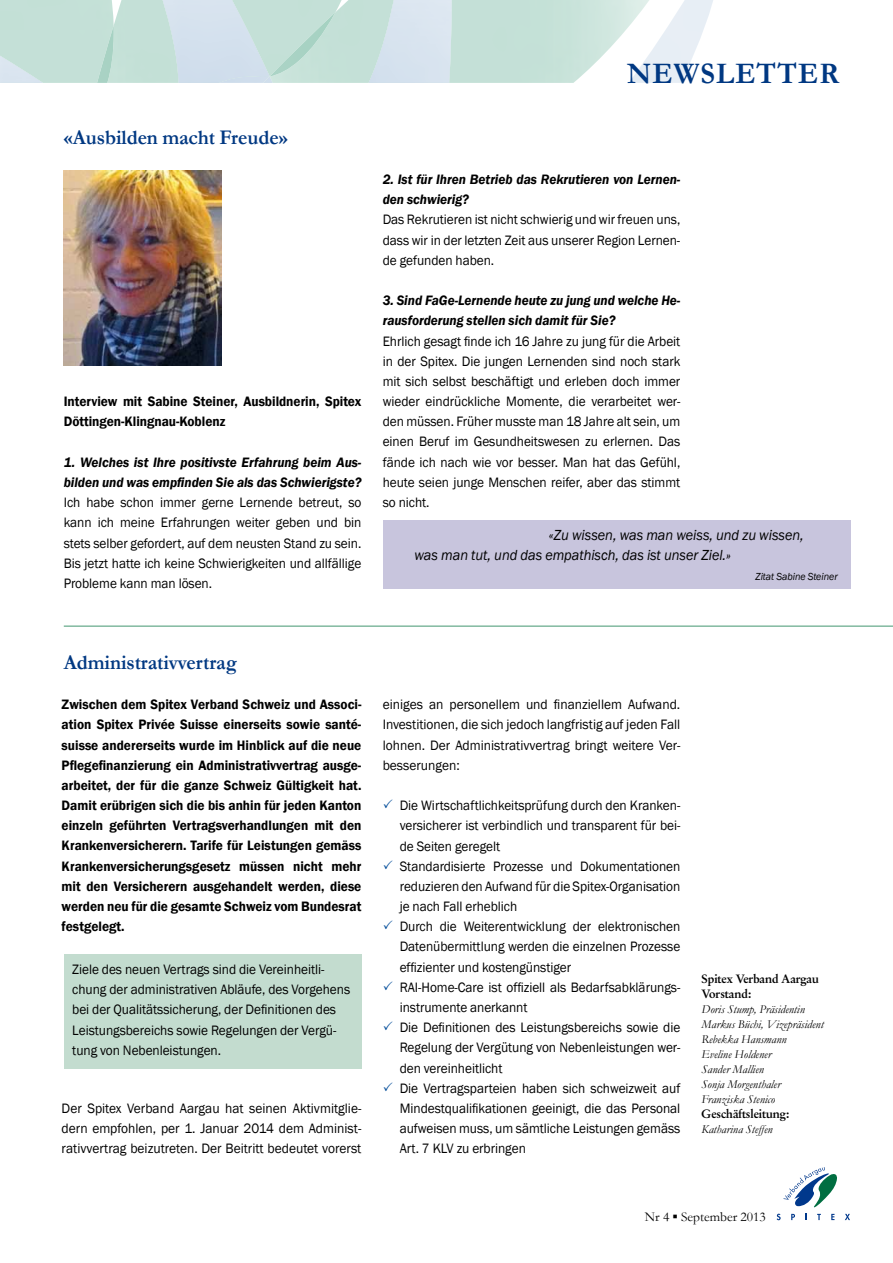
<style>
.page{position:relative;width:893px;height:1263px;background:#fff}
.page>*{position:absolute;margin:0;border:0;box-sizing:border-box;transform-origin:0 0}
.t1{font:700 30px "Garamond";letter-spacing:.04em;color:#003882;scale:.95 1}
.t2{font:700 21px "Garamond";letter-spacing:-.005em;color:#003882;scale:.95 1}
.t3{font:italic 15px/20.2px "Franklin Gothic";letter-spacing:-.005em;color:#000;scale:.95 1}
.t4{font:14.1px/20.2px "Franklin Gothic";letter-spacing:-.005em;color:#000;text-align:justify;scale:.95 1}
.t5{font:600 14.1px/20.2px "Franklin Gothic";letter-spacing:-.005em;color:#000;text-align:justify;scale:.95 1}
.t6{font:14.1px/20.2px "Franklin Gothic";letter-spacing:-.005em;color:#000;text-align:justify;scale:.96 1}
.t7{font:italic 600 14.1px/20.2px "Franklin Gothic";letter-spacing:-.005em;color:#000;scale:.95 1}
.t8{font:13.5px "Garamond";color:#000}
.t9{font:italic 12px/15px "Garamond";color:#000}
.t10{font:12px/15px "Garamond Stempel Expert BQ Bold Os F";color:#000}
.t11{font:italic 10.5px "Franklin Gothic";letter-spacing:-.005em;color:#000;scale:.95 1}
</style>
<div class="page">
<img style="left:270px;top:12px;width:32px;height:64px">
<img style="left:158px;top:0;width:112px;height:83px">
<svg style="left:263px;top:76px;width:10px;height:7px"></svg>
<div style="left:302px;top:0;width:67px;height:83px;background:#c4e0d7"></div>
<img style="left:369px;top:0;width:83px;height:83px">
<img style="left:629px;top:0;width:84px;height:83px">
<div style="left:0;top:0;width:156px;height:83px;background:#c4e0d7"></div>
<img style="left:0;top:56px;width:43px;height:27px">
<svg style="left:777px;top:1214px;width:4px;height:6px"></svg>
<svg style="left:791px;top:1214px;width:4px;height:6px"></svg>
<svg style="left:805px;top:1214px;width:2px;height:6px"></svg>
<svg style="left:817px;top:1214px;width:4px;height:6px"></svg>
<svg style="left:831px;top:1214px;width:3px;height:6px"></svg>
<svg style="left:845px;top:1214px;width:5px;height:6px"></svg>
<svg style="left:783px;top:1167px;width:54px;height:40px"></svg>
<div style="left:64px;top:954px;width:297px;height:114px;background:#c3dccf"></div>
<div style="left:383px;top:521px;width:467px;height:68px;background:#c8c5dd"></div>
<img style="left:64px;top:171px;width:157px;height:195px">
<hr style="left:64px;top:625px;width:829px;height:2px;background:#82b9a0">
<h2 class="t2" style="left:64px;top:123px;width:237px">«Ausbilden macht Freude»</h2>
<p class="t5" style="left:64px;top:391px;width:315px">Interview mit Sabine Steiner, Ausbildnerin, Spitex<br>Döttingen-Klingnau-Koblenz</p>
<p class="t7" style="left:64px;top:452px;width:315px">1. Welches ist Ihre positivste Erfahrung beim Aus&shy;bilden und was empfinden Sie als das Schwierigste?</p>
<p class="t4" style="left:64px;top:493px;width:315px">Ich habe schon immer gerne Lernende betreut, so kann ich meine Erfahrungen weiter geben und bin stets selber gefordert, auf dem neusten Stand zu sein.<br>Bis jetzt hatte ich keine Schwierigkeiten und allfällige Probleme kann man lösen.</p>
<h1 class="t1" style="left:627px;top:53px;width:225px">NEWSLETTER</h1>
<p class="t7" style="left:383px;top:169px;width:315px">2. Ist für Ihren Betrieb das Rekrutieren von Lernen&shy;den schwierig?</p>
<p class="t4" style="left:383px;top:210px;width:315px">Das Rekrutieren ist nicht schwierig und wir freuen uns, dass wir in der letzten Zeit aus unserer Region Lernen&shy;de gefunden haben.</p>
<p class="t7" style="left:383px;top:290px;width:315px">3. Sind FaGe-Lernende heute zu jung und welche He&shy;rausforderung stellen sich damit für Sie?</p>
<p class="t4" style="left:383px;top:331px;width:315px">Ehrlich gesagt finde ich 16 Jahre zu jung für die Arbeit in der Spitex. Die jungen Lernenden sind noch stark mit sich selbst beschäftigt und erleben doch immer wieder eindrückliche Momente, die verarbeitet wer&shy;den müssen. Früher musste man 18 Jahre alt sein, um einen Beruf im Gesundheitswesen zu erlernen. Das fände ich nach wie vor besser. Man hat das Gefühl, heute seien junge Menschen reifer, aber das stimmt so nicht.</p>
<p class="t3" style="left:414px;top:525px;width:411px;text-indent:135px">«Zu wissen, was man weiss, und zu wissen, was man tut, und das empathisch, das ist unser Ziel.»</p>
<p class="t11" style="left:755px;top:570px;width:88px">Zitat Sabine Steiner</p>
<h2 class="t2" style="left:64px;top:648px;width:184px">Administrativvertrag</h2>
<p class="t5" style="left:62px;top:694px;width:317px">Zwischen dem Spitex Verband Schweiz und Associ&shy;ation Spitex Privée Suisse einerseits sowie santé&shy;suisse andererseits wurde im Hinblick auf die neue Pflegefinanzierung ein Administrativvertrag ausge&shy;arbeitet, der für die ganze Schweiz Gültigkeit hat.<br>Damit erübrigen sich die bis anhin für jeden Kanton einzeln geführten Vertragsverhandlungen mit den Krankenversicherern. Tarife für Leistungen gemäss Krankenversicherungsgesetz müssen nicht mehr mit den Versicherern ausgehandelt werden, diese werden neu für die gesamte Schweiz vom Bundesrat festgelegt.</p>
<p class="t4" style="left:72px;top:959px;width:294px;text-align:left">Ziele des neuen Vertrags sind die Vereinheitli&shy;chung der administrativen Abläufe, des Vorgehens bei der Qualitätssicherung, der Definitionen des Leistungsbereichs sowie Regelungen der Vergü&shy;tung von Nebenleistungen.</p>
<p class="t6" style="left:62px;top:1098px;width:314px">Der Spitex Verband Aargau hat seinen Aktivmitglie&shy;dern empfohlen, per 1. Januar 2014 dem Administ&shy;rativvertrag beizutreten. Der Beitritt bedeutet vorerst</p>
<p class="t6" style="left:383px;top:695px;width:312px">einiges an personellem und finanziellem Aufwand.<br>Investitionen, die sich jedoch langfristig auf jeden Fall lohnen. Der Administrativvertrag bringt weitere Ver&shy;besserungen:</p>
<p class="t4" style="left:400px;top:795px;width:297px;text-align:left">Die Wirtschaftlichkeitsprüfung durch den Kranken&shy;versicherer ist verbindlich und transparent für bei&shy;de Seiten geregelt<br>Standardisierte Prozesse und Dokumentationen reduzieren den Aufwand für die Spitex-Organisation je nach Fall erheblich<br>Durch die Weiterentwicklung der elektronischen Datenübermittlung werden die einzelnen Prozesse effizienter und kostengünstiger<br>RAI-Home-Care ist offiziell als Bedarfsabklärungs&shy;instrumente anerkannt<br>Die Definitionen des Leistungsbereichs sowie die Regelung der Vergütung von Nebenleistungen wer&shy;den vereinheitlicht<br>Die Vertragsparteien haben sich schweizweit auf Mindestqualifikationen geeinigt, die das Personal aufweisen muss, um sämtliche Leistungen gemäss Art. 7 KLV zu erbringen</p>
<p class="t10" style="left:702px;top:972px;width:119px">Spitex Verband Aargau<br>Vorstand:</p>
<p class="t9" style="left:702px;top:1001px;width:124px">Doris Stump, Präsidentin<br>Markus Büchi, Vizepräsident<br>Rebekka Hansmann<br>Eveline Holdener<br>Sander Mallien<br>Sonja Morgenthaler<br>Franziska Stenico</p>
<p class="t10" style="left:702px;top:1107px;width:89px">Geschäftsleitung:</p>
<p class="t9" style="left:702px;top:1121px;width:73px">Katharina Steffen</p>
<p class="t8" style="left:645px;top:1207px;width:122px">Nr 4 ▪ September 2013</p>
</div>
